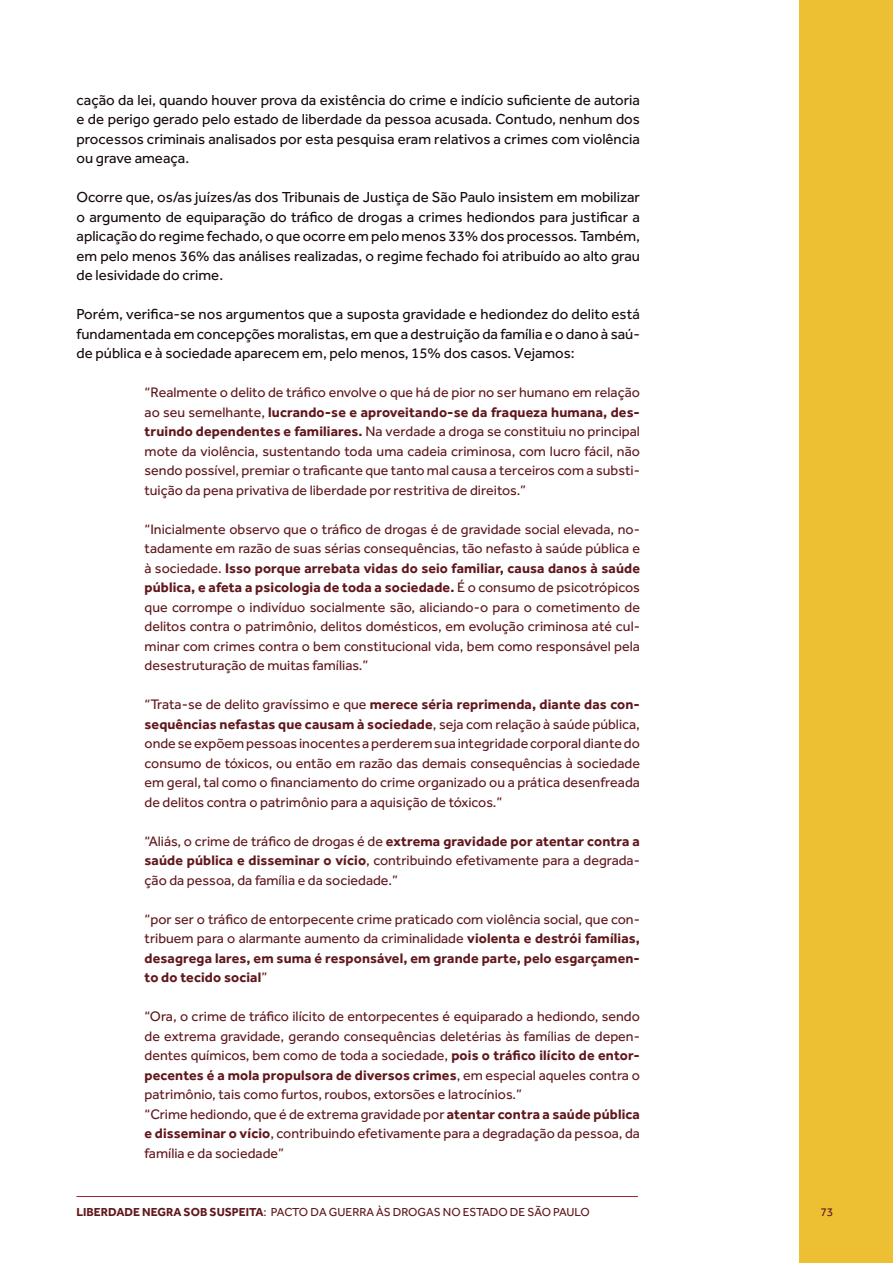
<style>
.page{position:relative;width:893px;height:1263px;background:#fff}
.page>*{position:absolute;margin:0;border:0;box-sizing:border-box;transform-origin:0 0}
.t1{font:15px/19.5px "Effra";color:#170a12;text-align:justify}
.t2{font:14.25px/19.5px "Effra";color:#61171c;text-align:justify}
.t3{font:12px "Effra";letter-spacing:-.005em;color:#61171c}
.s1{font-weight:700}
</style>
<div class="page">
<div style="left:799px;top:0;width:94px;height:1263px;background:#edbf33"></div>
<hr style="left:77px;top:1196px;width:561px;height:1px;background:#a12629">
<p class="t1" style="left:77px;top:90px;width:565px">cação da lei, quando houver prova da existência do crime e indício suficiente de autoria e de perigo gerado pelo estado de liberdade da pessoa acusada. Contudo, nenhum dos processos criminais analisados por esta pesquisa eram relativos a crimes com violência ou grave ameaça.</p>
<p class="t1" style="left:77px;top:187px;width:565px">Ocorre que, os/as juízes/as dos Tribunais de Justiça de São Paulo insistem em mobilizar o argumento de equiparação do tráfico de drogas a crimes hediondos para justificar a aplicação do regime fechado, o que ocorre em pelo menos 33% dos processos. Também, em pelo menos 36% das análises realizadas, o regime fechado foi atribuído ao alto grau de lesividade do crime.</p>
<p class="t1" style="left:77px;top:304px;width:565px">Porém, verifica-se nos argumentos que a suposta gravidade e hediondez do delito está fundamentada em concepções moralistas, em que a destruição da família e o dano à saú&shy;de pública e à sociedade aparecem em, pelo menos, 15% dos casos. Vejamos:</p>
<p class="t2" style="left:145px;top:382px;width:497px">“Realmente o delito de tráfico envolve o que há de pior no ser humano em relação ao seu semelhante, <span class="s1">lucrando-se e aproveitando-se da fraqueza humana, des&shy;truindo dependentes e familiares.</span> Na verdade a droga se constituiu no principal mote da violência, sustentando toda uma cadeia criminosa, com lucro fácil, não sendo possível, premiar o traficante que tanto mal causa a terceiros com a substi&shy;tuição da pena privativa de liberdade por restritiva de direitos.”</p>
<p class="t2" style="left:145px;top:519px;width:497px">“Inicialmente observo que o tráfico de drogas é de gravidade social elevada, no&shy;tadamente em razão de suas sérias consequências, tão nefasto à saúde pública e à sociedade. <span class="s1">Isso porque arrebata vidas do seio familiar, causa danos à saúde pública, e afeta a psicologia de toda a sociedade.</span> É o consumo de psicotrópicos que corrompe o indivíduo socialmente são, aliciando-o para o cometimento de delitos contra o patrimônio, delitos domésticos, em evolução criminosa até cul&shy;minar com crimes contra o bem constitucional vida, bem como responsável pela desestruturação de muitas famílias.”</p>
<p class="t2" style="left:145px;top:694px;width:497px">“Trata-se de delito gravíssimo e que <span class="s1">merece séria reprimenda, diante das con&shy;sequências nefastas que causam à sociedade</span>, seja com relação à saúde pública, onde se expõem pessoas inocentes a perderem sua integridade corporal diante do consumo de tóxicos, ou então em razão das demais consequências à sociedade em geral, tal como o financiamento do crime organizado ou a prática desenfreada de delitos contra o patrimônio para a aquisição de tóxicos.”</p>
<p class="t2" style="left:145px;top:831px;width:497px">“Aliás, o crime de tráfico de drogas é de <span class="s1">extrema gravidade por atentar contra a saúde pública e disseminar o vício</span>, contribuindo efetivamente para a degrada&shy;ção da pessoa, da família e da sociedade.”</p>
<p class="t2" style="left:145px;top:909px;width:497px">“por ser o tráfico de entorpecente crime praticado com violência social, que con&shy;tribuem para o alarmante aumento da criminalidade <span class="s1">violenta e destrói famílias, desagrega lares, em suma é responsável, em grande parte, pelo esgarçamen&shy;to do tecido social</span>”</p>
<p class="t2" style="left:145px;top:1006px;width:497px;text-align:left">“Ora, o crime de tráfico ilícito de entorpecentes é equiparado a hediondo, sendo de extrema gravidade, gerando consequências deletérias às famílias de depen&shy;dentes químicos, bem como de toda a sociedade, <span class="s1">pois o tráfico ilícito de entor&shy;pecentes é a mola propulsora de diversos crimes</span>, em especial aqueles contra o patrimônio, tais como furtos, roubos, extorsões e latrocínios.”<br>“Crime hediondo, que é de extrema gravidade por <span class="s1">atentar contra a saúde pública e disseminar o vício</span>, contribuindo efetivamente para a degradação da pessoa, da família e da sociedade”</p>
<p class="t3" style="left:77px;top:1205px;width:515px"><span class="s1">LIBERDADE NEGRA SOB SUSPEITA</span>: PACTO DA GUERRA ÀS DROGAS NO ESTADO DE SÃO PAULO</p>
<p class="t3" style="left:820px;top:1205px;width:15px">73</p>
</div>
